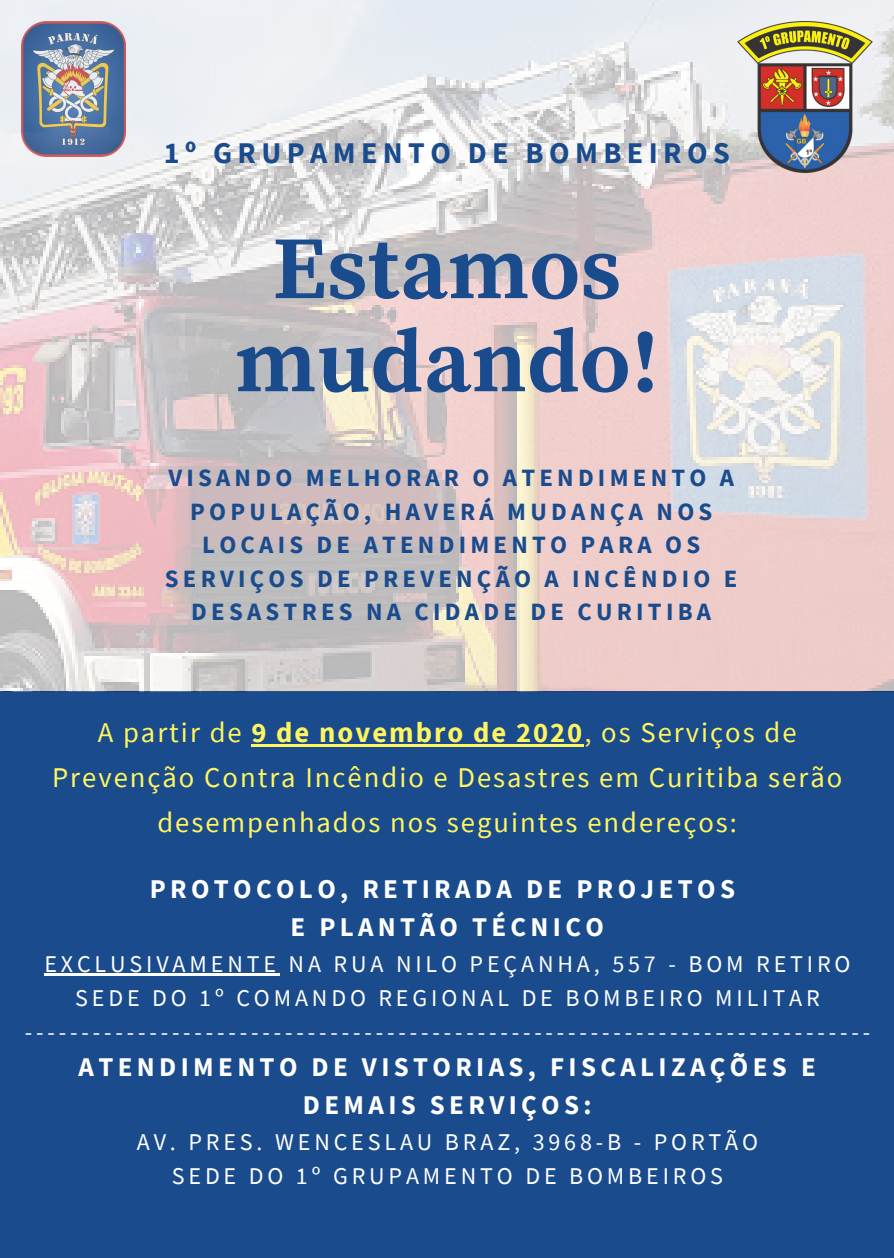
<style>
.page{position:relative;width:894px;height:1258px;background:#fff}
.page>*{position:absolute;margin:0;border:0;box-sizing:border-box;transform-origin:0 0}
.t1{font:700 89.4px/93px "Source Serif Pro";color:#194b8d;text-align:center}
.t2{font:700 30px "Source Sans Pro";letter-spacing:.18em;color:#194b8d}
.t3{font:28.5px/45px "Source Sans Pro";letter-spacing:.07em;color:#fff65f;text-align:center}
.t4{font:700 27px/38.1px "Source Sans Pro";letter-spacing:.16em;color:#fff;text-align:center}
.t5{font:700 24.9px/33.6px "Source Sans Pro";letter-spacing:.17em;color:#194b8d;text-align:center}
.t6{font:24px/33.9px "Source Sans Pro";letter-spacing:.16em;color:#fff;text-align:center}
.s1{font-weight:700}
</style>
<div class="page">
<div style="left:0;top:692px;width:893px;height:566px;background:#194b8d"></div>
<img style="left:0;top:0;width:893px;height:692px">
<img style="left:736px;top:21px;width:136px;height:151px">
<hr style="left:251px;top:744px;width:333px;height:2px;background:#fff65f">
<hr style="left:44px;top:974px;width:236px;height:2px;background:#fff">
<p class="t2" style="left:164px;top:134px;width:567px">1º GRUPAMENTO DE BOMBEIROS</p>
<h1 class="t1" style="left:234px;top:225px;width:426px">Estamos mudando!</h1>
<p class="t5" style="left:165px;top:460px;width:574px">VISANDO MELHORAR O ATENDIMENTO A<br>POPULAÇÃO, HAVERÁ MUDANÇA NOS<br>LOCAIS DE ATENDIMENTO PARA OS<br>SERVIÇOS DE PREVENÇÃO A INCÊNDIO E<br>DESASTRES NA CIDADE DE CURITIBA</p>
<p class="t3" style="left:52px;top:709px;width:791px">A partir de <span class="s1">9 de novembro de 2020</span>, os Serviços de<br>Prevenção Contra Incêndio e Desastres em Curitiba serão desempenhados nos seguintes endereços:</p>
<p class="t4" style="left:150px;top:869px;width:586px">PROTOCOLO, RETIRADA DE PROJETOS<br>E PLANTÃO TÉCNICO</p>
<p class="t6" style="left:25px;top:946px;width:846px">EXCLUSIVAMENTE NA RUA NILO PEÇANHA, 557 - BOM RETIRO<br>SEDE DO 1º COMANDO REGIONAL DE BOMBEIRO MILITAR ---------------------------------------------------------------------------</p>
<p class="t4" style="left:79px;top:1047px;width:738px">ATENDIMENTO DE VISTORIAS, FISCALIZAÇÕES E<br>DEMAIS SERVIÇOS:</p>
<p class="t6" style="left:137px;top:1124px;width:622px">AV. PRES. WENCESLAU BRAZ, 3968-B - PORTÃO<br>SEDE DO 1º GRUPAMENTO DE BOMBEIROS</p>
</div>
